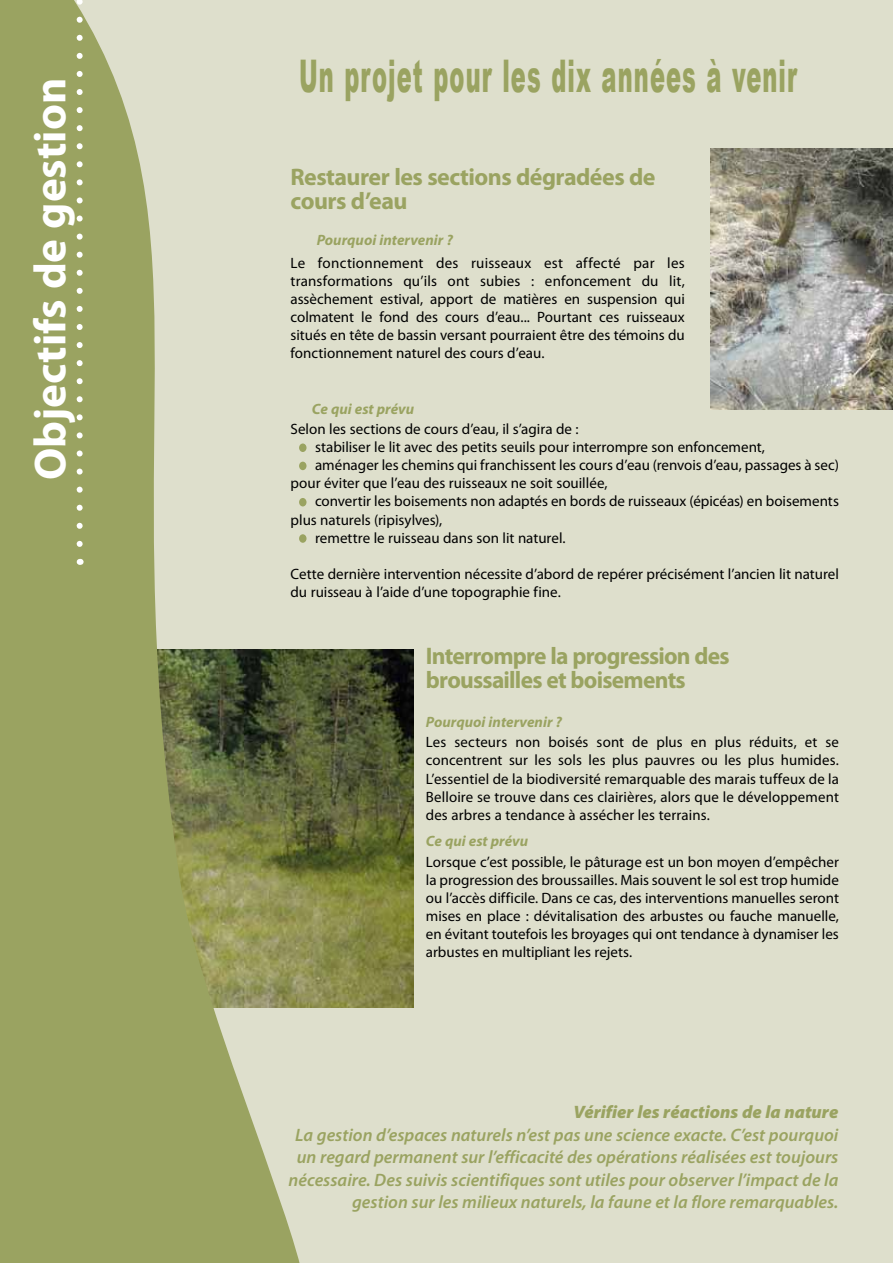
<style>
.page{position:relative;width:893px;height:1263px;background:#dedfcc}
.page>*{position:absolute;margin:0;border:0;box-sizing:border-box;transform-origin:0 0}
.t1{font:900 45px "Arial";letter-spacing:.05em;color:#9aa361;scale:.5 1}
.t2{font:700 45px "Myriad Pro";color:#fff}
.t3{font:700 24px/24px "Myriad Pro";letter-spacing:-.03em;color:#9aa361}
.t4{font:italic 600 18px/22.5px "Myriad Pro";color:#9aa361;text-align:right}
.t5{font:italic 900 18px "Myriad Pro";color:#9aa361}
.t6{font:15px/18.1px "Myriad Pro";color:#000;text-align:justify}
.t7{font:italic 700 15px "Myriad Pro";color:#9aa361}
</style>
<div class="page">
<img style="left:304px;top:649px;width:109px;height:358px">
<svg style="left:0;top:0;width:304px;height:1263px;fill:#9aa361"></svg>
<svg style="left:77px;top:0;width:6px;height:544px"></svg>
<div style="left:299px;top:443px;width:7px;height:9px;background:#9aa361;border-radius:50%"></div>
<div style="left:299px;top:462px;width:7px;height:8px;background:#9aa361;border-radius:50%"></div>
<div style="left:299px;top:498px;width:7px;height:8px;background:#9aa361;border-radius:50%"></div>
<div style="left:299px;top:534px;width:7px;height:9px;background:#9aa361;border-radius:50%"></div>
<img style="left:710px;top:149px;width:183px;height:260px">
<h1 class="t2" style="left:25px;top:480px;width:403px;rotate:-90deg">Objectifs de gestion</h1>
<h1 class="t1" style="left:299px;top:44px;width:998px">Un projet pour les dix années à venir</h1>
<h2 class="t3" style="left:291px;top:165px;width:366px">Restaurer les sections dégradées de cours d’eau</h2>
<p class="t7" style="left:317px;top:232px;width:138px">Pourquoi intervenir ?</p>
<p class="t6" style="left:291px;top:254px;width:396px">Le fonctionnement des ruisseaux est affecté par les transformations qu’ils ont subies : enfoncement du lit, assèchement estival, apport de matières en suspension qui colmatent le fond des cours d’eau... Pourtant ces ruisseaux situés en tête de bassin versant pourraient être des témoins du fonctionnement naturel des cours d’eau.</p>
<p class="t7" style="left:312px;top:400px;width:104px">Ce qui est prévu</p>
<p class="t6" style="left:291px;top:420px;width:290px">Selon les sections de cours d’eau, il s’agira de :</p>
<p class="t6" style="left:315px;top:438px;width:452px">stabiliser le lit avec des petits seuils pour interrompre son enfoncement,</p>
<p class="t6" style="left:315px;top:456px;width:525px">aménager les chemins qui franchissent les cours d’eau (renvois d’eau, passages à sec)</p>
<p class="t6" style="left:291px;top:474px;width:318px">pour éviter que l’eau des ruisseaux ne soit souillée,</p>
<p class="t6" style="left:315px;top:493px;width:525px">convertir les boisements non adaptés en bords de ruisseaux (épicéas) en boisements</p>
<p class="t6" style="left:291px;top:511px;width:153px">plus naturels (ripisylves),</p>
<p class="t6" style="left:315px;top:529px;width:252px">remettre le ruisseau dans son lit naturel.</p>
<p class="t6" style="left:291px;top:565px;width:550px">Cette dernière intervention nécessite d’abord de repérer précisément l’ancien lit naturel du ruisseau à l’aide d’une topographie fine.</p>
<h2 class="t3" style="left:426px;top:644px;width:305px">Interrompre la progression des broussailles et boisements</h2>
<p class="t7" style="left:426px;top:714px;width:138px">Pourquoi intervenir ?</p>
<p class="t6" style="left:426px;top:733px;width:415px">Les secteurs non boisés sont de plus en plus réduits, et se concentrent sur les sols les plus pauvres ou les plus humides.<br>L’essentiel de la biodiversité remarquable des marais tuffeux de la Belloire se trouve dans ces clairières, alors que le développement des arbres a tendance à assécher les terrains.</p>
<p class="t7" style="left:426px;top:833px;width:104px">Ce qui est prévu</p>
<p class="t6" style="left:426px;top:853px;width:415px">Lorsque c’est possible, le pâturage est un bon moyen d’empêcher la progression des broussailles. Mais souvent le sol est trop humide ou l’accès difficile. Dans ce cas, des interventions manuelles seront mises en place : dévitalisation des arbustes ou fauche manuelle, en évitant toutefois les broyages qui ont tendance à dynamiser les arbustes en multipliant les rejets.</p>
<p class="t5" style="left:573px;top:1102px;width:266px">Vérifier les réactions de la nature</p>
<p class="t4" style="left:289px;top:1124px;width:551px">La gestion d’espaces naturels n’est pas une science exacte. C’est pourquoi un regard permanent sur l’efficacité des opérations réalisées est toujours nécessaire. Des suivis scientifiques sont utiles pour observer l’impact de la gestion sur les milieux naturels, la faune et la flore remarquables.</p>
</div>
